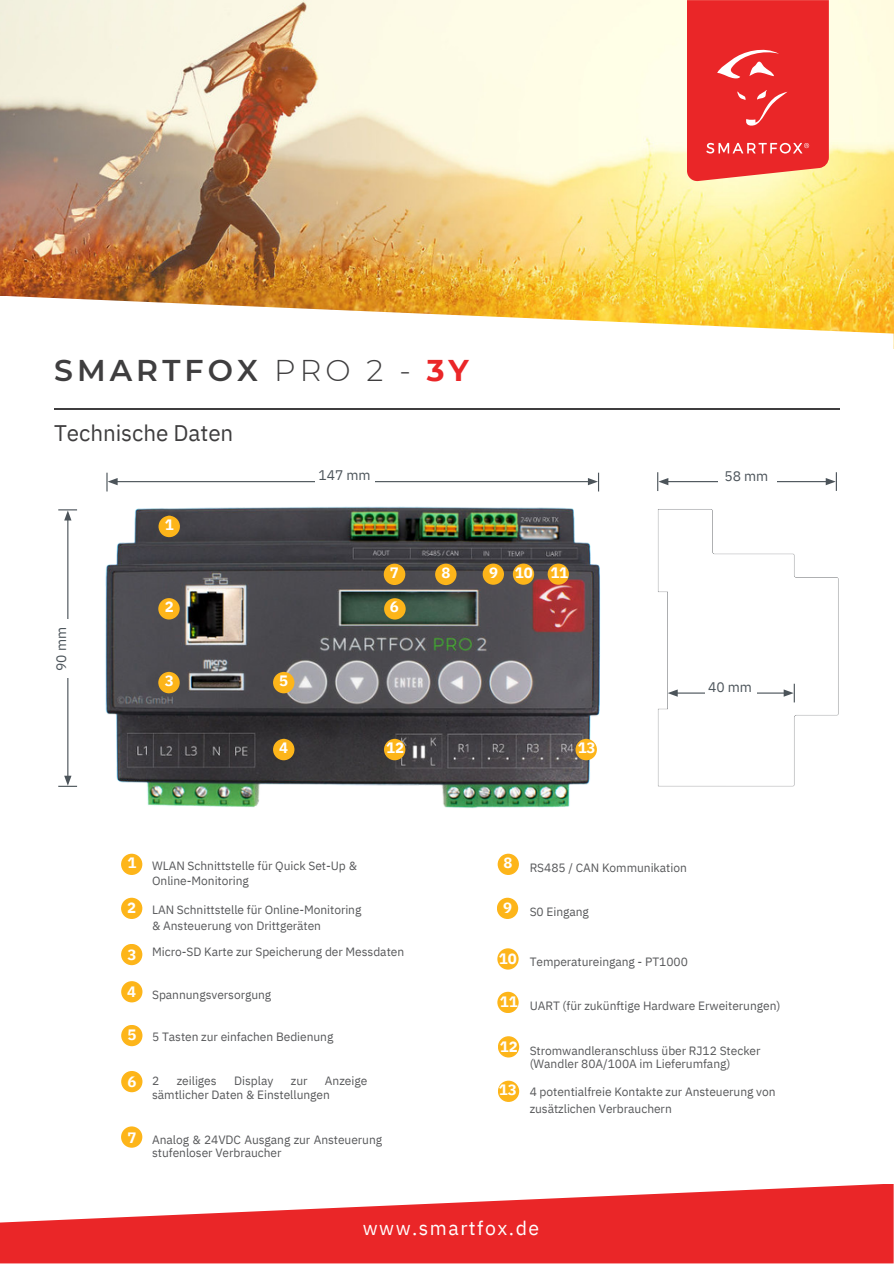
<style>
.page{position:relative;width:894px;height:1264px;background:#fff}
.page>*{position:absolute;margin:0;border:0;box-sizing:border-box;transform-origin:0 0}
.t1{font:600 30px "Montserrat";letter-spacing:.135em;color:#3f3e3f}
.t2{font:22.5px "IBM Plex Sans";letter-spacing:-.005em;color:#3f3e3f}
.t3{font:19.5px "IBM Plex Sans";letter-spacing:.075em;color:#fff}
.t4{font:700 15px "IBM Plex Sans";letter-spacing:-.005em;color:#fff}
.t5{font:13.8px "IBM Plex Sans";letter-spacing:-.005em;color:#4c545a}
.t6{font:12px/13.5px "IBM Plex Sans";letter-spacing:-.005em;color:#57585a}
.s1{font-weight:300}
.s2{font-weight:700;color:#ea2628}
</style>
<div class="page">
<div style="left:121px;top:853px;width:21px;height:22px;background:#fdb51a;border-radius:50%"></div>
<div style="left:121px;top:981px;width:21px;height:21px;background:#fdb51a;border-radius:50%"></div>
<div style="left:121px;top:1024px;width:21px;height:22px;background:#fdb51a;border-radius:50%"></div>
<div style="left:121px;top:1070px;width:21px;height:22px;background:#fdb51a;border-radius:50%"></div>
<div style="left:121px;top:1126px;width:21px;height:21px;background:#fdb51a;border-radius:50%"></div>
<div style="left:121px;top:897px;width:21px;height:22px;background:#fdb51a;border-radius:50%"></div>
<div style="left:121px;top:943px;width:21px;height:22px;background:#fdb51a;border-radius:50%"></div>
<svg style="left:0;top:1184px;width:893px;height:79px;fill:#ea2628"></svg>
<div style="left:496px;top:897px;width:22px;height:22px;background:#fdb51a;border-radius:50%"></div>
<div style="left:497px;top:948px;width:21px;height:21px;background:#fdb51a;border-radius:50%"></div>
<div style="left:497px;top:991px;width:21px;height:22px;background:#fdb51a;border-radius:50%"></div>
<div style="left:497px;top:853px;width:22px;height:22px;background:#fdb51a;border-radius:50%"></div>
<div style="left:497px;top:1036px;width:22px;height:21px;background:#fdb51a;border-radius:50%"></div>
<div style="left:497px;top:1080px;width:22px;height:21px;background:#fdb51a;border-radius:50%"></div>
<img style="left:64px;top:473px;width:537px;height:335px">
<hr style="left:67px;top:518px;width:1px;height:260px;background:#4c545a">
<svg style="left:58px;top:509px;width:19px;height:11px"></svg>
<svg style="left:58px;top:775px;width:19px;height:12px"></svg>
<div style="left:61px;top:618px;width:11px;height:59px;background:#fff"></div>
<div style="left:158px;top:598px;width:22px;height:21px;background:#fdb51a;border-radius:50%"></div>
<div style="left:158px;top:672px;width:22px;height:21px;background:#fdb51a;border-radius:50%"></div>
<div style="left:158px;top:516px;width:22px;height:21px;background:#fdb51a;border-radius:50%"></div>
<div style="left:273px;top:672px;width:21px;height:21px;background:#fdb51a;border-radius:50%"></div>
<div style="left:273px;top:739px;width:21px;height:21px;background:#fdb51a;border-radius:50%"></div>
<div style="left:383px;top:563px;width:22px;height:22px;background:#fdb51a;border-radius:50%"></div>
<div style="left:384px;top:598px;width:21px;height:21px;background:#fdb51a;border-radius:50%"></div>
<div style="left:384px;top:739px;width:21px;height:21px;background:#fdb51a;border-radius:50%"></div>
<div style="left:435px;top:563px;width:21px;height:22px;background:#fdb51a;border-radius:50%"></div>
<div style="left:547px;top:563px;width:21px;height:21px;background:#fdb51a;border-radius:50%"></div>
<div style="left:512px;top:563px;width:22px;height:21px;background:#fdb51a;border-radius:50%"></div>
<div style="left:482px;top:563px;width:22px;height:21px;background:#fdb51a;border-radius:50%"></div>
<div style="left:575px;top:739px;width:21px;height:21px;background:#fdb51a;border-radius:50%"></div>
<hr style="left:115px;top:481px;width:475px;height:1px;background:#4c545a">
<svg style="left:106px;top:472px;width:12px;height:19px"></svg>
<svg style="left:587px;top:472px;width:12px;height:19px"></svg>
<div style="left:315px;top:474px;width:59px;height:11px;background:#fff"></div>
<svg style="left:658px;top:509px;width:180px;height:277px"></svg>
<hr style="left:675px;top:692px;width:110px;height:1px;background:#4c545a">
<svg style="left:667px;top:689px;width:10px;height:7px"></svg>
<svg style="left:783px;top:683px;width:11px;height:19px"></svg>
<div style="left:704px;top:687px;width:52px;height:10px;background:#fff"></div>
<hr style="left:665px;top:481px;width:162px;height:1px;background:#4c545a">
<svg style="left:825px;top:472px;width:11px;height:19px"></svg>
<svg style="left:657px;top:472px;width:11px;height:19px"></svg>
<div style="left:717px;top:476px;width:59px;height:10px;background:#fff"></div>
<img style="left:0;top:0;width:893px;height:296px">
<svg style="left:8px;top:296px;width:885px;height:38px"></svg>
<hr style="left:54px;top:408px;width:785px;height:1px;background:#3f3e3f">
<svg style="left:686px;top:0;width:142px;height:181px;background:#eb3938"></svg>
<p class="t1" style="left:54px;top:352px;width:416px">SMARTFOX <span class="s1">PRO 2 -</span> <span class="s2">3Y</span></p>
<p class="t2" style="left:54px;top:418px;width:181px">Technische Daten</p>
<p class="t4" style="left:165px;top:515px;width:10px">1</p>
<p class="t5" style="left:52px;top:670px;width:45px;rotate:-90deg">90 mm</p>
<p class="t4" style="left:165px;top:597px;width:10px">2</p>
<p class="t4" style="left:165px;top:670px;width:10px">3</p>
<p class="t4" style="left:279px;top:670px;width:10px">5</p>
<p class="t4" style="left:279px;top:737px;width:10px">4</p>
<p class="t5" style="left:318px;top:465px;width:54px">147 mm</p>
<p class="t4" style="left:390px;top:562px;width:10px">7</p>
<p class="t4" style="left:390px;top:596px;width:10px">6</p>
<p class="t4" style="left:386px;top:737px;width:19px">12</p>
<p class="t4" style="left:441px;top:563px;width:10px">8</p>
<p class="t4" style="left:489px;top:562px;width:10px">9</p>
<p class="t4" style="left:514px;top:562px;width:19px">10</p>
<p class="t4" style="left:550px;top:562px;width:19px">11</p>
<h5 class="t4" style="left:577px;top:737px;width:19px">13</h5>
<p class="t5" style="left:724px;top:466px;width:45px">58 mm</p>
<h5 class="t5" style="left:708px;top:678px;width:45px">40 mm</h5>
<p class="t4" style="left:127px;top:852px;width:10px">1</p>
<p class="t4" style="left:127px;top:898px;width:10px">2</p>
<p class="t4" style="left:127px;top:944px;width:10px">3</p>
<p class="t4" style="left:127px;top:981px;width:10px">4</p>
<p class="t4" style="left:127px;top:1025px;width:10px">5</p>
<p class="t4" style="left:127px;top:1071px;width:10px">6</p>
<p class="t4" style="left:127px;top:1127px;width:10px">7</p>
<h5 class="t6" style="left:152px;top:857px;width:206px;line-height:15.8px">WLAN Schnittstelle für Quick Set-Up &amp;<br>Online-Monitoring</h5>
<p class="t6" style="left:152px;top:902px;width:211px">LAN Schnittstelle für Online-Monitoring</p>
<h5 class="t6" style="left:152px;top:919px;width:170px">&amp; Ansteuerung von Drittgeräten</h5>
<p class="t6" style="left:152px;top:945px;width:253px">Micro-SD Karte zur Speicherung der Messdaten</p>
<h1 class="t6" style="left:152px;top:987px;width:120px">Spannungsversorgung</h1>
<h2 class="t6" style="left:152px;top:1029px;width:183px">5 Tasten zur einfachen Bedienung</h2>
<p class="t6" style="left:152px;top:1073px;width:9px">2</p>
<p class="t6" style="left:177px;top:1073px;width:41px">zeiliges</p>
<p class="t6" style="left:234px;top:1073px;width:41px">Display</p>
<p class="t6" style="left:291px;top:1073px;width:18px">zur</p>
<p class="t6" style="left:152px;top:1073px;width:216px;text-indent:173px">Anzeige sämtlicher Daten &amp; Einstellungen</p>
<p class="t6" style="left:152px;top:1132px;width:231px">Analog &amp; 24VDC Ausgang zur Ansteuerung stufenloser Verbraucher</p>
<p class="t4" style="left:503px;top:852px;width:10px">8</p>
<p class="t4" style="left:503px;top:898px;width:10px">9</p>
<p class="t4" style="left:499px;top:948px;width:19px">10</p>
<p class="t4" style="left:500px;top:992px;width:19px">11</p>
<p class="t4" style="left:500px;top:1036px;width:19px">12</p>
<p class="t4" style="left:499px;top:1080px;width:19px">13</p>
<p class="t6" style="left:529px;top:860px;width:159px">RS485 / CAN Kommunikation</p>
<p class="t6" style="left:529px;top:904px;width:61px">S0 Eingang</p>
<p class="t6" style="left:529px;top:954px;width:160px">Temperatureingang - PT1000</p>
<p class="t6" style="left:529px;top:998px;width:252px">UART (für zukünftige Hardware Erweiterungen)</p>
<p class="t6" style="left:529px;top:1043px;width:232px">Stromwandleranschluss über RJ12 Stecker (Wandler 80A/100A im Lieferumfang)</p>
<h4 class="t6" style="left:529px;top:1085px;width:247px">4 potentialfreie Kontakte zur Ansteuerung von</h4>
<p class="t6" style="left:529px;top:1101px;width:144px">zusätzlichen Verbrauchern</p>
<p class="t3" style="left:362px;top:1214px;width:178px">www.smartfox.de</p>
</div>
